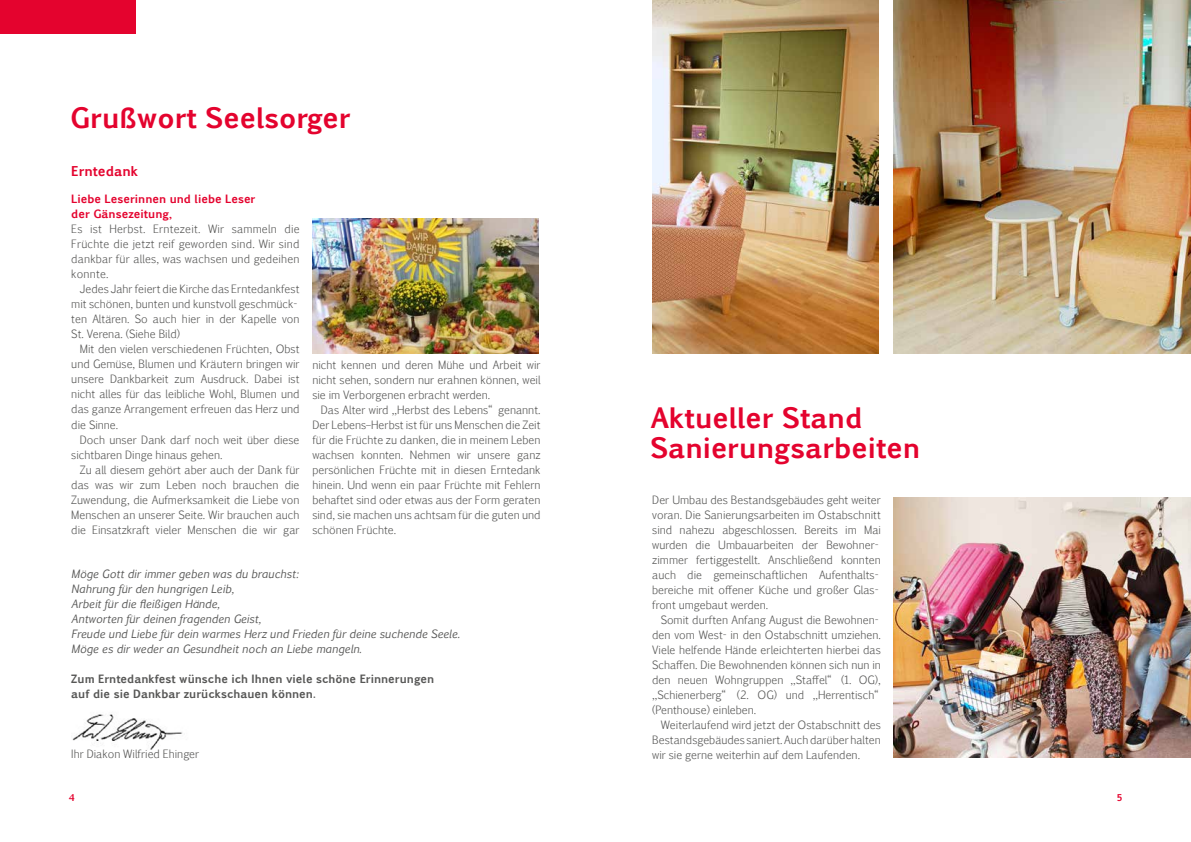
<style>
.page{position:relative;width:1191px;height:842px;background:#fff}
.page>*{position:absolute;margin:0;border:0;box-sizing:border-box;transform-origin:0 0}
.t1{font:700 27px/30px "Pigiarniq";color:#e4032e}
.t2{font:700 13px "Pigiarniq";color:#e4032e}
.t3{font:300 11px/15px "Pigiarniq";color:#575756;text-align:justify}
.t4{font:italic 11px/15px "Pigiarniq";color:#575756}
.t5{font:700 11px/15px "Pigiarniq";color:#575756}
.t6{font:700 11px/15px "Pigiarniq";color:#e4032e}
.t7{font:700 9px "Pigiarniq";color:#e4032e}
</style>
<div class="page">
<img style="left:893px;top:497px;width:298px;height:260px">
<img style="left:652px;top:0;width:226px;height:353px">
<img style="left:893px;top:0;width:298px;height:353px">
<img style="left:312px;top:218px;width:227px;height:135px">
<img style="left:72px;top:714px;width:111px;height:36px">
<div style="left:0;top:0;width:136px;height:34px;background:#e4032e"></div>
<h1 class="t1" style="left:70px;top:103px;width:282px">Grußwort Seelsorger</h1>
<p class="t2" style="left:71px;top:162px;width:68px">Erntedank</p>
<p class="t6" style="left:71px;top:192px;width:186px">Liebe Leserinnen und liebe Leser der Gänsezeitung,</p>
<p class="t3" style="left:71px;top:221px;width:230px">Es ist Herbst. Erntezeit. Wir sammeln die Früchte die jetzt reif geworden sind. Wir sind dankbar für alles, was wachsen und gedeihen konnte.</p>
<p class="t3" style="left:71px;top:281px;width:230px;text-align:left;text-indent:9px">Jedes Jahr feiert die Kirche das Erntedankfest mit schönen, bunten und kunstvoll geschmück&shy;ten Altären. So auch hier in der Kapelle von St. Verena. (Siehe Bild)</p>
<p class="t3" style="left:71px;top:341px;width:230px;text-indent:9px">Mit den vielen verschiedenen Früchten, Obst und Gemüse, Blumen und Kräutern bringen wir unsere Dankbarkeit zum Ausdruck. Dabei ist nicht alles für das leibliche Wohl, Blumen und das ganze Arrangement erfreuen das Herz und die Sinne.</p>
<p class="t3" style="left:71px;top:431px;width:230px;text-indent:9px">Doch unser Dank darf noch weit über diese sichtbaren Dinge hinaus gehen.</p>
<p class="t3" style="left:71px;top:462px;width:230px;text-indent:9px">Zu all diesem gehört aber auch der Dank für das was wir zum Leben noch brauchen die Zuwendung, die Aufmerksamkeit die Liebe von Menschen an unserer Seite. Wir brauchen auch die Einsatzkraft vieler Menschen die wir gar</p>
<p class="t3" style="left:312px;top:357px;width:230px">nicht kennen und deren Mühe und Arbeit wir nicht sehen, sondern nur erahnen können, weil sie im Verborgenen erbracht werden.</p>
<p class="t3" style="left:312px;top:402px;width:230px;text-indent:9px">Das Alter wird „Herbst des Lebens“ genannt.<br>Der Lebens–Herbst ist für uns Menschen die Zeit für die Früchte zu danken, die in meinem Leben wachsen konnten. Nehmen wir unsere ganz persönlichen Früchte mit in diesen Erntedank hinein. Und wenn ein paar Früchte mit Fehlern behaftet sind oder etwas aus der Form geraten sind, sie machen uns achtsam für die guten und schönen Früchte.</p>
<h1 class="t1" style="left:650px;top:403px;width:271px">Aktueller Stand<br>Sanierungsarbeiten</h1>
<p class="t3" style="left:652px;top:492px;width:230px;text-align:left">Der Umbau des Bestandsgebäudes geht weiter voran. Die Sanierungsarbeiten im Ostabschnitt sind nahezu abgeschlossen. Bereits im Mai wurden die Umbauarbeiten der Bewohner&shy;zimmer fertiggestellt. Anschließend konnten auch die gemeinschaftlichen Aufenthalts&shy;bereiche mit offener Küche und großer Glas&shy;front umgebaut werden.</p>
<p class="t3" style="left:652px;top:612px;width:230px;text-align:left;text-indent:9px">Somit durften Anfang August die Bewohnen&shy;den vom West- in den Ostabschnitt umziehen.<br>Viele helfende Hände erleichterten hierbei das Schaffen. Die Bewohnenden können sich nun in den neuen Wohngruppen „Staffel“ (1. OG), „Schienerberg“ (2. OG) und „Herrentisch“ (Penthouse) einleben.</p>
<p class="t3" style="left:652px;top:717px;width:230px;text-indent:9px">Weiterlaufend wird jetzt der Ostabschnitt des Bestandsgebäudes saniert. Auch darüber halten wir sie gerne weiterhin auf dem Laufenden.</p>
<p class="t4" style="left:71px;top:567px;width:390px">Möge Gott dir immer geben was du brauchst:<br>Nahrung für den hungrigen Leib,<br>Arbeit für die fleißigen Hände,<br>Antworten für deinen fragenden Geist,<br>Freude und Liebe für dein warmes Herz und Frieden für deine suchende Seele.<br>Möge es dir weder an Gesundheit noch an Liebe mangeln.</p>
<p class="t5" style="left:71px;top:672px;width:364px">Zum Erntedankfest wünsche ich Ihnen viele schöne Erinnerungen auf die sie Dankbar zurückschauen können.</p>
<p class="t3" style="left:71px;top:746px;width:129px">Ihr Diakon Wilfried Ehinger</p>
<p class="t7" style="left:69px;top:791px;width:7px">4</p>
<p class="t7" style="left:1117px;top:791px;width:7px">5</p>
</div>
